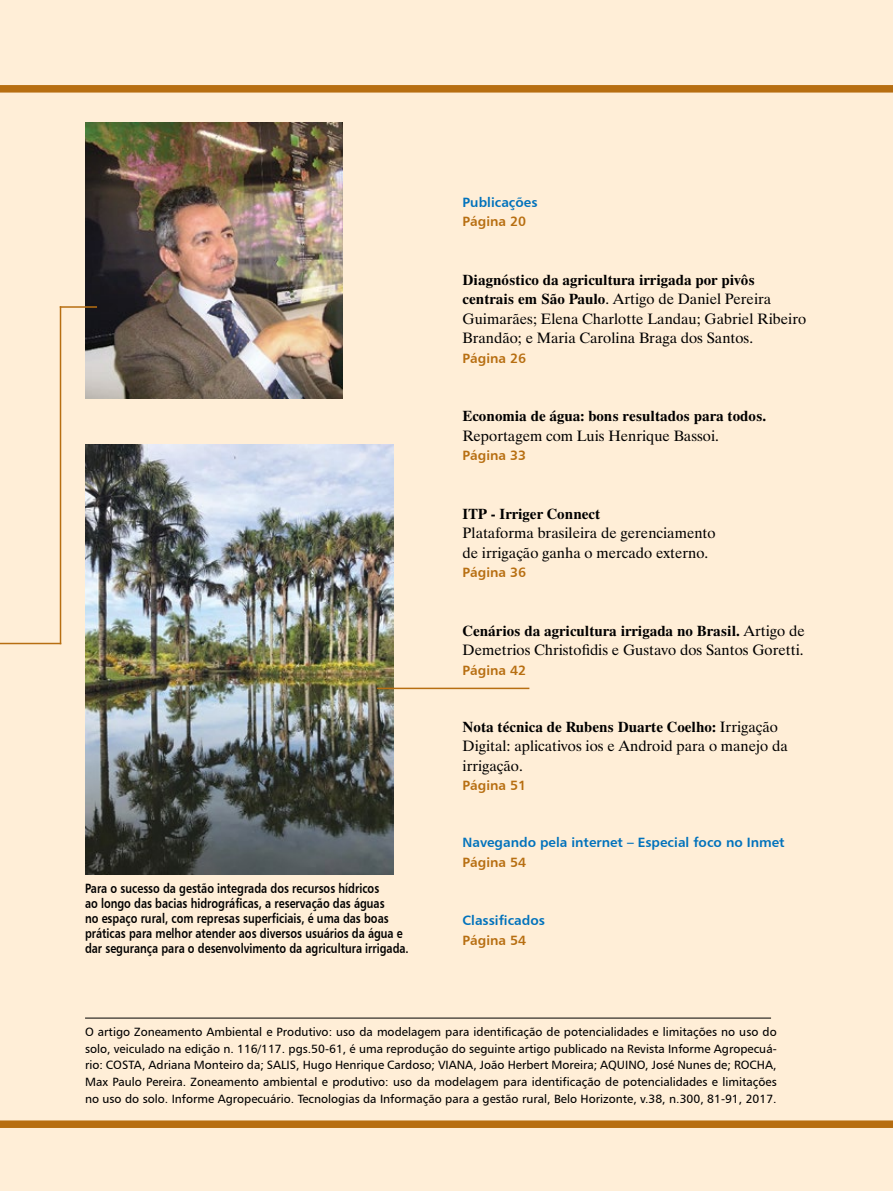
<style>
.page{position:relative;width:893px;height:1191px;background:#ffeed7}
.page>*{position:absolute;margin:0;border:0;box-sizing:border-box;transform-origin:0 0}
.t1{font:15px/19.5px "Dutch 801 BT";color:#000}
.t2{font:700 15px "Dutch 801 BT";color:#000}
.t3{font:13.5px/15px "Humanist 777 BT Bold B";color:#000;scale:.8 1}
.t4{font:13.5px "Humanist 777 BT Bold B";color:#0072bc}
.t5{font:13.5px "Humanist 777 BT Bold B";color:#b76e11}
.t6{font:12px/16.5px "Humanist 777 BT Roman B";color:#000;text-align:justify}
.s1{font-weight:700}
</style>
<div class="page">
<div style="left:0;top:1120px;width:893px;height:8px;background:#b76e11"></div>
<div style="left:0;top:85px;width:893px;height:8px;background:#b76e11"></div>
<hr style="left:60px;top:306px;width:1px;height:338px;background:#b76e11">
<hr style="left:0;top:643px;width:61px;height:1px;background:#b76e11">
<hr style="left:85px;top:1017px;width:686px;height:1px;background:#000">
<img style="left:85px;top:123px;width:257px;height:276px">
<hr style="left:60px;top:306px;width:37px;height:2px;background:#b76e11">
<img style="left:85px;top:444px;width:309px;height:430px">
<hr style="left:377px;top:687px;width:152px;height:2px;background:#b76e11">
<p class="t4" style="left:463px;top:193px;width:77px">Publicações</p>
<p class="t5" style="left:463px;top:213px;width:65px">Página 20</p>
<p class="t1" style="left:463px;top:269px;width:345px"><span class="s1">Diagnóstico da agricultura irrigada por pivôs centrais em São Paulo</span>. Artigo de Daniel Pereira Guimarães; Elena Charlotte Landau; Gabriel Ribeiro Brandão; e Maria Carolina Braga dos Santos.</p>
<p class="t5" style="left:463px;top:349px;width:65px">Página 26</p>
<p class="t2" style="left:463px;top:407px;width:305px">Economia de água: bons resultados para todos.</p>
<p class="t1" style="left:463px;top:425px;width:258px">Reportagem com Luis Henrique Bassoi.</p>
<p class="t5" style="left:463px;top:447px;width:65px">Página 33</p>
<p class="t2" style="left:463px;top:504px;width:139px">ITP - Irriger Connect</p>
<p class="t1" style="left:463px;top:523px;width:255px">Plataforma brasileira de gerenciamento de irrigação ganha o mercado externo.</p>
<p class="t5" style="left:463px;top:564px;width:65px">Página 36</p>
<p class="t1" style="left:463px;top:620px;width:344px"><span class="s1">Cenários da agricultura irrigada no Brasil.</span> Artigo de<br>Demetrios Christofidis e Gustavo dos Santos Goretti.</p>
<p class="t5" style="left:463px;top:661px;width:65px">Página 42</p>
<p class="t1" style="left:463px;top:716px;width:327px"><span class="s1">Nota técnica de Rubens Duarte Coelho:</span> Irrigação<br>Digital: aplicativos ios e Android para o manejo da irrigação.</p>
<p class="t5" style="left:463px;top:777px;width:65px">Página 51</p>
<p class="t3" style="left:85px;top:881px;width:406px">Para o sucesso da gestão integrada dos recursos hídricos<br>ao longo das bacias hidrográficas, a reservação das águas<br>no espaço rural, com represas superficiais, é uma das boas práticas para melhor atender aos diversos usuários da água e dar segurança para o desenvolvimento da agricultura irrigada.</p>
<p class="t4" style="left:463px;top:834px;width:324px">Navegando pela internet – Especial foco no Inmet</p>
<p class="t5" style="left:463px;top:853px;width:65px">Página 54</p>
<p class="t4" style="left:463px;top:912px;width:84px">Classificados</p>
<p class="t5" style="left:463px;top:931px;width:65px">Página 54</p>
<p class="t6" style="left:85px;top:1023px;width:693px">O artigo Zoneamento Ambiental e Produtivo: uso da modelagem para identificação de potencialidades e limitações no uso do solo, veiculado na edição n. 116/117. pgs.50-61, é uma reprodução do seguinte artigo publicado na Revista I nforme Agropecuá&shy;rio: COSTA, Adriana Monteiro da; SALIS, Hugo Henrique Cardoso; VIANA</p>
<p class="t6" style="left:85px;top:1056px;width:693px;text-indent:388px">, João Herbert Moreira; AQUINO, José N unes de; ROCHA, Max Paulo Pereira. Zoneamento ambiental e produtivo: uso da modelagem para identificação de potencialidades e limitações no uso do solo. I nforme Agropecuário. Tecnologias da I nformação para a gestão rural, Belo Horizonte, v.38, n.300, 81-91, 2017.</p>
</div>
